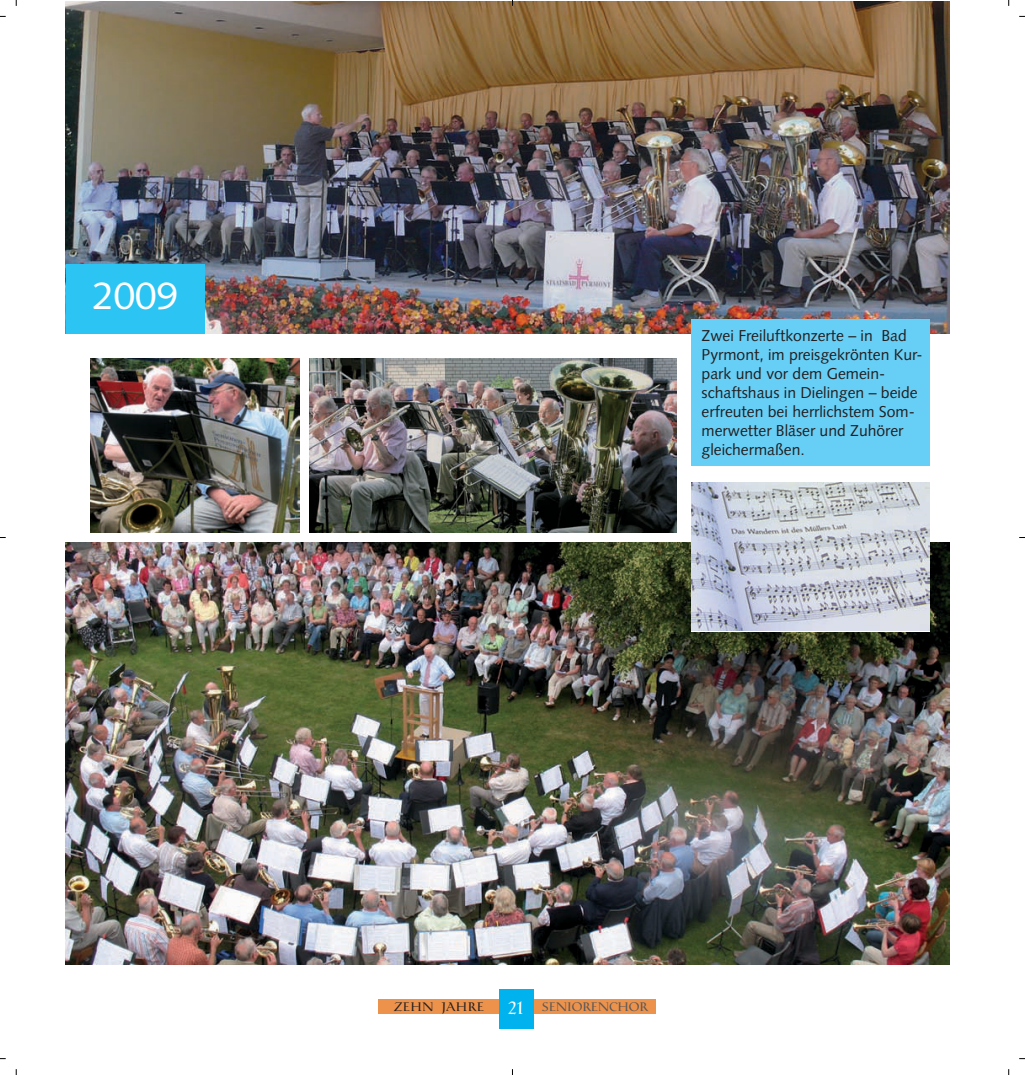
<style>
.page{position:relative;width:1025px;height:1075px;background:#fff}
.page>*{position:absolute;margin:0;border:0;box-sizing:border-box;transform-origin:0 0}
.t1{font:38.5px "Syntax";color:#fff}
.t2{font:15.75px/18.9px "Syntax";color:#231f20}
.t3{font:12.25px "Catull Expert BQ Regular Os F";letter-spacing:.02em;color:#57585a}
.t4{font:12.25px "Catull Expert BQ Regular Os F";letter-spacing:.09em;color:#231f20}
.s1{font-family:"Catull BQ";font-size:17.5px;color:#fff}
</style>
<div class="page">
<img style="left:0;top:0;width:1025px;height:1074px">
<h1 class="t1" style="left:93px;top:280px;width:87px">2009</h1>
<p class="t2" style="left:701px;top:328px;width:223px">Zwei Freiluftkonzerte – in Bad<br>Pyrmont, im preisgekrönten Kur&shy;park und vor dem Gemein&shy;schaftshaus in Dielingen – beide erfreuten bei herrlichstem Som&shy;merwetter Bläser und Zuhörer gleichermaßen.</p>
<p class="t4" style="left:394px;top:999px;width:91px">ZEHN JAHRE</p>
<p class="t3" style="left:508px;top:999px;width:142px"><span class="s1">21</span> SENIORENCHOR</p>
</div>
